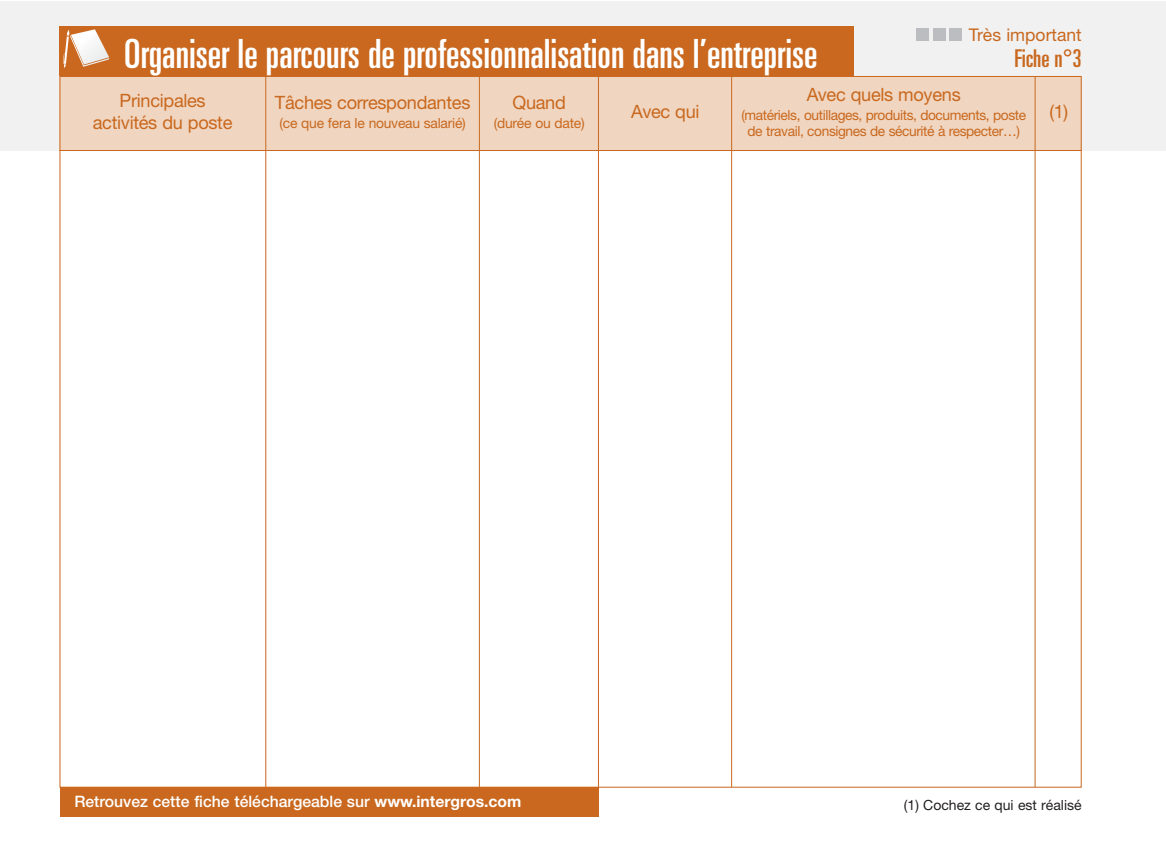
<style>
.page{position:relative;width:1166px;height:844px;background:#fff}
.page>*{position:absolute;margin:0;border:0;box-sizing:border-box;transform-origin:0 0}
.t1{font:ultra-condensed 40.25px "Univers";color:#fff}
.t2{font:ultra-condensed 24.5px "Univers";color:#c9681e}
.t3{font:18.38px/22.1px "Helvetica Neue";letter-spacing:-.015em;color:#c9681e;text-align:center}
.t4{font:17.5px "Helvetica Neue";color:#c9681e}
.t5{font:500 15.75px "Helvetica Neue";color:#fff}
.t6{font:14px/16.8px "Helvetica Neue";letter-spacing:-.03em;color:#c9681e;text-align:center}
.t7{font:14px "Helvetica Neue";color:#231f20}
.s1{font-weight:700}
</style>
<div class="page">
<div style="left:0;top:2px;width:1166px;height:149px;background:#f1f1f2"></div>
<div style="left:60px;top:76px;width:1021px;height:74px;background:#f0d6c1"></div>
<div style="left:109px;top:26px;width:744px;height:50px;background:#c9681e"></div>
<div style="left:60px;top:26px;width:49px;height:50px;background:#c9681e"></div>
<svg style="left:63px;top:29px;width:46px;height:39px"></svg>
<hr style="left:598px;top:76px;width:1px;height:74px;background:#c9681e">
<hr style="left:598px;top:151px;width:1px;height:635px;background:#c9681e">
<hr style="left:265px;top:76px;width:1px;height:710px;background:#c9681e">
<hr style="left:479px;top:76px;width:1px;height:710px;background:#c9681e">
<hr style="left:731px;top:76px;width:1px;height:710px;background:#c9681e">
<hr style="left:1034px;top:76px;width:1px;height:710px;background:#c9681e">
<hr style="left:60px;top:150px;width:1021px;height:1px;background:#c9681e">
<div style="left:949px;top:28px;width:12px;height:13px;background:#bbbdc0"></div>
<div style="left:932px;top:28px;width:13px;height:13px;background:#bbbdc0"></div>
<div style="left:916px;top:28px;width:13px;height:13px;background:#bbbdc0"></div>
<div style="left:60px;top:787px;width:538px;height:30px;background:#c9681e"></div>
<h1 class="t1" style="left:124px;top:39px;width:694px">Organiser le parcours de professionnalisation dans l’entreprise</h1>
<p class="t4" style="left:968px;top:28px;width:114px">Très important</p>
<h2 class="t2" style="left:1014px;top:49px;width:69px">Fiche n°3</h2>
<h3 class="t3" style="left:807px;top:85px;width:156px">Avec quels moyens</h3>
<p class="t6" style="left:741px;top:107px;width:286px">(matériels, outillages, produits, documents, poste de travail, consignes de sécurité à respecter…)</p>
<h3 class="t3" style="left:93px;top:91px;width:141px">Principales activités du poste</h3>
<h3 class="t3" style="left:1049px;top:102px;width:20px">(1)</h3>
<h3 class="t3" style="left:275px;top:93px;width:197px">Tâches correspondantes</h3>
<p class="t6" style="left:279px;top:116px;width:188px">(ce que fera le nouveau salarié)</p>
<h3 class="t3" style="left:512px;top:93px;width:55px">Quand</h3>
<p class="t6" style="left:494px;top:116px;width:92px">(durée ou date)</p>
<h3 class="t3" style="left:631px;top:102px;width:70px">Avec qui</h3>
<p class="t5" style="left:74px;top:795px;width:448px">Retrouvez cette fiche téléchargeable sur <span class="s1">www.intergros.com</span></p>
<p class="t7" style="left:904px;top:799px;width:179px">(1) Cochez ce qui est réalisé</p>
</div>
